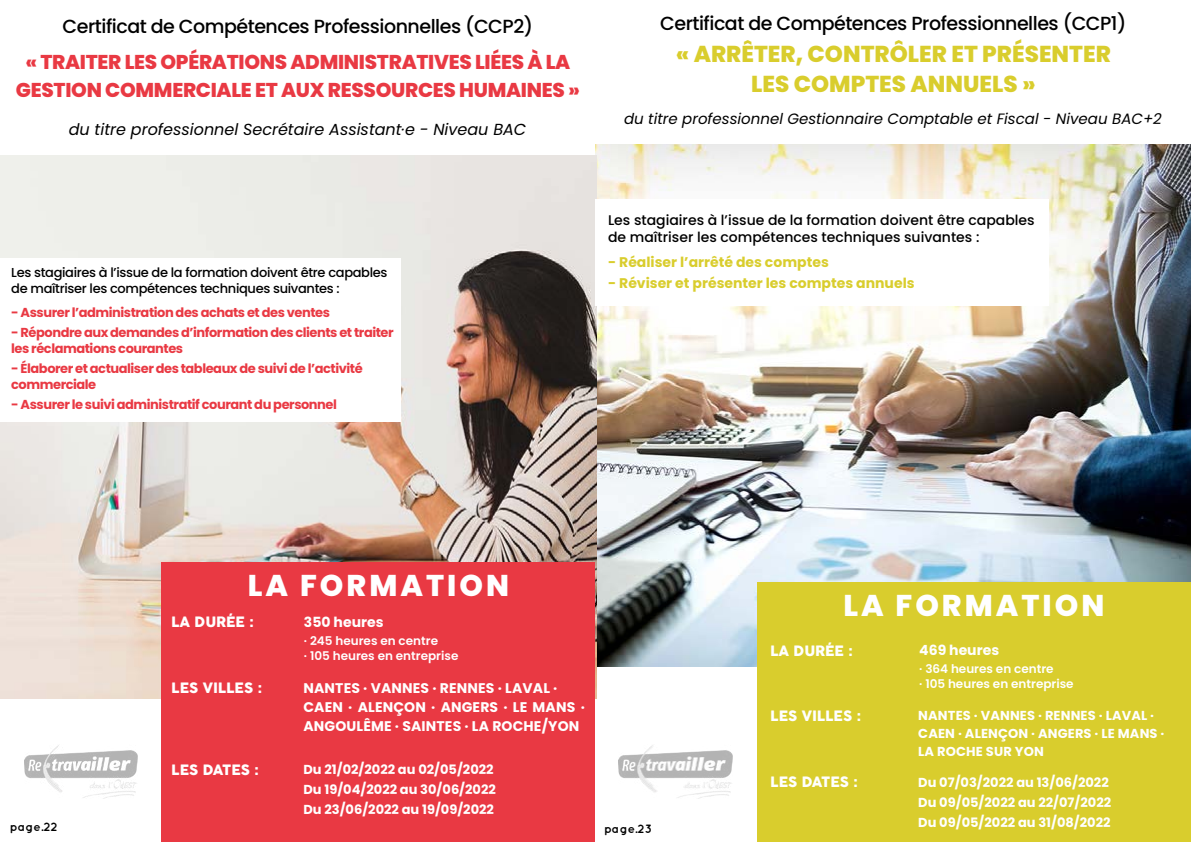
<style>
.page{position:relative;width:1191px;height:842px;background:#fff}
.page>*{position:absolute;margin:0;border:0;box-sizing:border-box;transform-origin:0 0}
.t1{font:800 30px "Poppins";letter-spacing:.1em;color:#fff}
.t2{font:800 23px/30px "Poppins";color:#d9cd2d;text-align:center}
.t3{font:800 20px/28px "Poppins";letter-spacing:-.015em;color:#e93943;text-align:center}
.t4{font:500 19px "Poppins";letter-spacing:-.025em;color:#000}
.t5{font:italic 16px "Poppins";color:#000}
.t6{font:italic 15px "Poppins";color:#000}
.t7{font:700 14px/19px "Poppins";letter-spacing:.01em;color:#fff}
.t8{font:500 14px/17px "Poppins";color:#000}
.t9{font:700 14px "Poppins";color:#d9cd2d}
.t10{font:14px "Cocogoose";color:#fff}
.t11{font:700 13px/16px "Poppins";letter-spacing:-.035em;color:#e93943}
.t12{font:700 13px/20px "Poppins";color:#fff}
.t13{font:500 13px/16px "Poppins";letter-spacing:-.025em;color:#000}
.t14{font:600 12px/15px "Poppins";color:#fff}
.t15{font:700 12px "Quicksand";color:#000}
</style>
<div class="page">
<img style="left:595px;top:145px;width:595px;height:521px">
<img style="left:1px;top:156px;width:595px;height:542px">
<div style="left:161px;top:563px;width:434px;height:279px;background:#e93943"></div>
<div style="left:0;top:258px;width:400px;height:164px;background:#fff"></div>
<img style="left:24px;top:745px;width:113px;height:54px">
<div style="left:757px;top:583px;width:433px;height:259px;background:#d9cd2d"></div>
<div style="left:595px;top:199px;width:453px;height:106px;background:#fff"></div>
<img style="left:618px;top:745px;width:114px;height:54px">
<h3 class="t4" style="left:63px;top:15px;width:472px">Certificat de Compétences Professionnelles (CCP2)</h3>
<h3 class="t3" style="left:16px;top:48px;width:565px">« TRAITER LES OPÉRATIONS ADMINISTRATIVES LIÉES À LA<br>GESTION COMMERCIALE ET AUX RESSOURCES HUMAINES »</h3>
<p class="t5" style="left:69px;top:120px;width:459px">du titre professionnel Secrétaire Assistant·e - Niveau BAC</p>
<h3 class="t4" style="left:660px;top:13px;width:468px">Certificat de Compétences Professionnelles (CCP1)</h3>
<h2 class="t2" style="left:676px;top:39px;width:437px">« ARRÊTER, CONTRÔLER ET PRÉSENTER<br>LES COMPTES ANNUELS »</h2>
<p class="t6" style="left:624px;top:110px;width:539px">du titre professionnel Gestionnaire Comptable et Fiscal - Niveau BAC+2</p>
<p class="t13" style="left:11px;top:264px;width:378px">Les stagiaires à l’issue de la formation doivent être capables de maîtriser les compétences techniques suivantes :</p>
<p class="t11" style="left:11px;top:304px;width:320px">- Assurer l’administration des achats et des ventes</p>
<p class="t11" style="left:11px;top:324px;width:384px">- Répondre aux demandes d’information des clients et traiter les réclamations courantes</p>
<p class="t11" style="left:11px;top:360px;width:353px">- Élaborer et actualiser des tableaux de suivi de l’activité commerciale</p>
<p class="t11" style="left:11px;top:396px;width:327px">- Assurer le suivi administratif courant du personnel</p>
<p class="t8" style="left:608px;top:211px;width:428px">Les stagiaires à l’issue de la formation doivent être capables de maîtriser les compétences techniques suivantes :</p>
<p class="t9" style="left:608px;top:254px;width:222px">- Réaliser l’arrêté des comptes</p>
<p class="t9" style="left:608px;top:275px;width:308px">- Réviser et présenter les comptes annuels</p>
<p class="t15" style="left:10px;top:820px;width:49px">page.22</p>
<h1 class="t1" style="left:248px;top:568px;width:263px">LA FORMATION</h1>
<p class="t10" style="left:172px;top:612px;width:84px">LA DURÉE :</p>
<p class="t7" style="left:304px;top:613px;width:81px">350 heures</p>
<p class="t14" style="left:304px;top:633px;width:156px">· 245 heures en centre<br>· 105 heures en entreprise</p>
<p class="t10" style="left:172px;top:678px;width:92px">LES VILLES :</p>
<p class="t10" style="left:172px;top:760px;width:89px">LES DATES :</p>
<p class="t7" style="left:303px;top:679px;width:283px">NANTES · VANNES · RENNES · LAVAL ·<br>CAEN · ALENÇON · ANGERS · LE MANS ·<br>ANGOULÊME · SAINTES · LA ROCHE/YON</p>
<p class="t12" style="left:303px;top:760px;width:194px">Du 21/02/2022 au 02/05/2022<br>Du 19/04/2022 au 30/06/2022<br>Du 23/06/2022 au 19/09/2022</p>
<p class="t15" style="left:604px;top:821px;width:50px">page.23</p>
<h1 class="t1" style="left:843px;top:588px;width:262px">LA FORMATION</h1>
<p class="t10" style="left:770px;top:641px;width:84px">LA DURÉE :</p>
<p class="t7" style="left:919px;top:640px;width:81px">469 heures</p>
<p class="t14" style="left:919px;top:661px;width:156px">· 364 heures en centre<br>· 105 heures en entreprise</p>
<p class="t10" style="left:770px;top:706px;width:92px">LES VILLES :</p>
<p class="t10" style="left:770px;top:772px;width:89px">LES DATES :</p>
<p class="t12" style="left:918px;top:706px;width:248px;line-height:18px">NANTES · VANNES · RENNES · LAVAL ·<br>CAEN · ALENÇON · ANGERS · LE MANS ·<br>LA ROCHE SUR YON</p>
<p class="t12" style="left:918px;top:772px;width:194px">Du 07/03/2022 au 13/06/2022<br>Du 09/05/2022 au 22/07/2022<br>Du 09/05/2022 au 31/08/2022</p>
</div>
